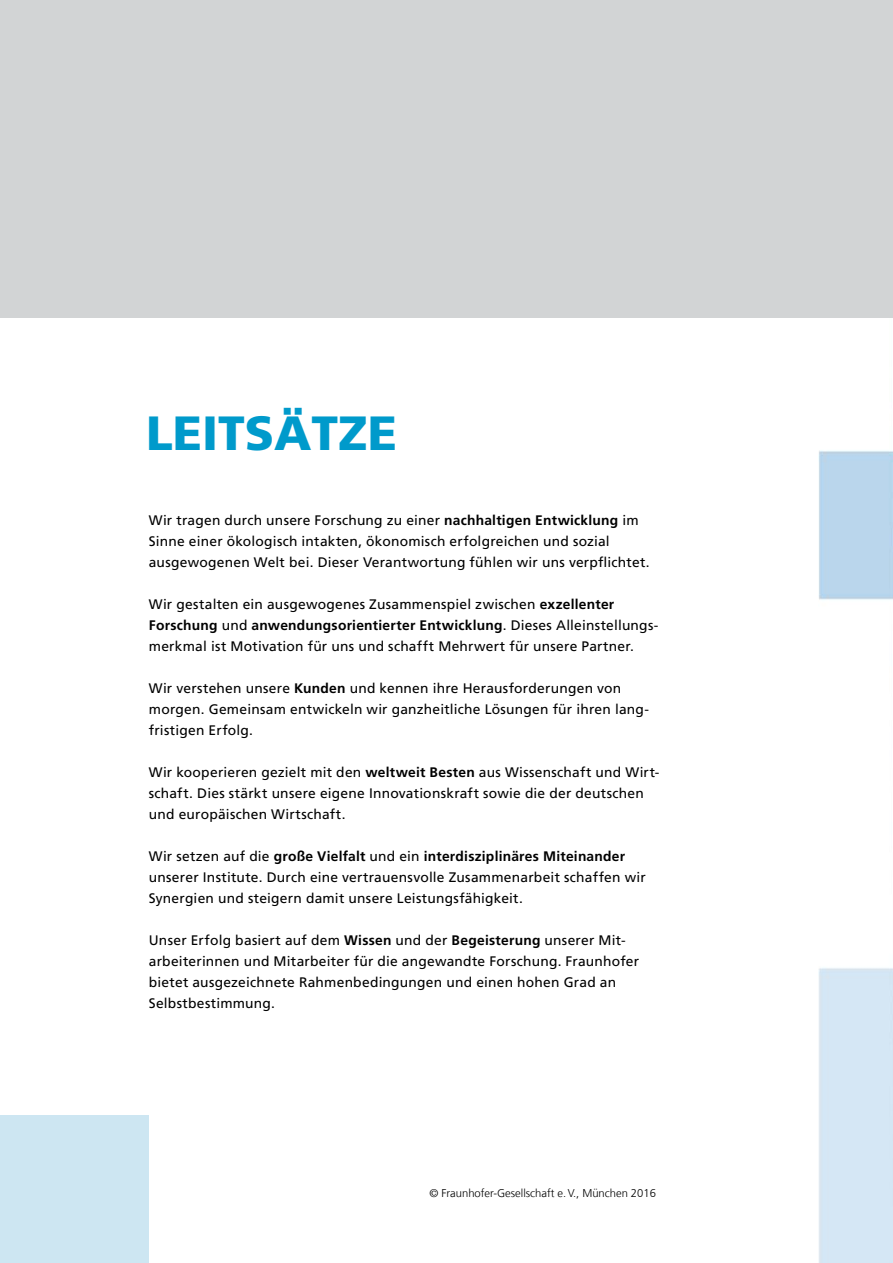
<style>
.page{position:relative;width:893px;height:1263px;background:#fff}
.page>*{position:absolute;margin:0;border:0;box-sizing:border-box;transform-origin:0 0}
.t1{font:900 48px "Frutiger";color:#009acb}
.t2{font:13.8px/21px "Frutiger LT Com";letter-spacing:.015em;color:#000}
.t3{font:300 11.25px "Frutiger LT Com";color:#000}
.s1{font-weight:700}
</style>
<div class="page">
<div style="left:0;top:1115px;width:149px;height:148px;background:#cde6f2"></div>
<div style="left:0;top:0;width:893px;height:317px;background:#d2d4d5"></div>
<h1 class="t1" style="left:146px;top:404px;width:252px">LEITSÄTZE</h1>
<p class="t2" style="left:149px;top:509px;width:502px">Wir tragen durch unsere Forschung zu einer <span class="s1">nachhaltigen Entwicklung</span> im<br>Sinne einer ökologisch intakten, ökonomisch erfolgreichen und sozial ausgewogenen Welt bei. Dieser Verantwortung fühlen wir uns verpflichtet.</p>
<p class="t2" style="left:149px;top:593px;width:511px">Wir gestalten ein ausgewogenes Zusammenspiel zwischen <span class="s1">exzellenter<br>Forschung</span> und <span class="s1">anwendungsorientierter Entwicklung</span>. Dieses Alleinstellungs&shy;merkmal ist Motivation für uns und schafft Mehrwert für unsere Partner.</p>
<p class="t2" style="left:149px;top:677px;width:502px">Wir verstehen unsere <span class="s1">Kunden</span> und kennen ihre Herausforderungen von morgen. Gemeinsam entwickeln wir ganzheitliche Lösungen für ihren lang&shy;fristigen Erfolg.</p>
<p class="t2" style="left:149px;top:761px;width:512px">Wir kooperieren gezielt mit den <span class="s1">weltweit Besten</span> aus Wissenschaft und Wirt&shy;schaft. Dies stärkt unsere eigene Innovationskraft sowie die der deutschen und europäischen Wirtschaft.</p>
<p class="t2" style="left:149px;top:845px;width:498px">Wir setzen auf die <span class="s1">große Vielfalt</span> und ein <span class="s1">interdisziplinäres Miteinander </span>unserer Institute. Durch eine vertrauensvolle Zusammenarbeit schaffen wir<br>Synergien und steigern damit unsere Leistungsfähigkeit.</p>
<p class="t2" style="left:149px;top:929px;width:492px">Unser Erfolg basiert auf dem <span class="s1">Wissen</span> und der <span class="s1">Begeisterung</span> unserer Mit&shy;arbeiterinnen und Mitarbeiter für die angewandte Forschung. Fraunhofer bietet ausgezeichnete Rahmenbedingungen und einen hohen Grad an Selbstbestimmung.</p>
<p class="t3" style="left:429px;top:1186px;width:228px">© Fraunhofer-Gesellschaft e.V., München 2016</p>
</div>
